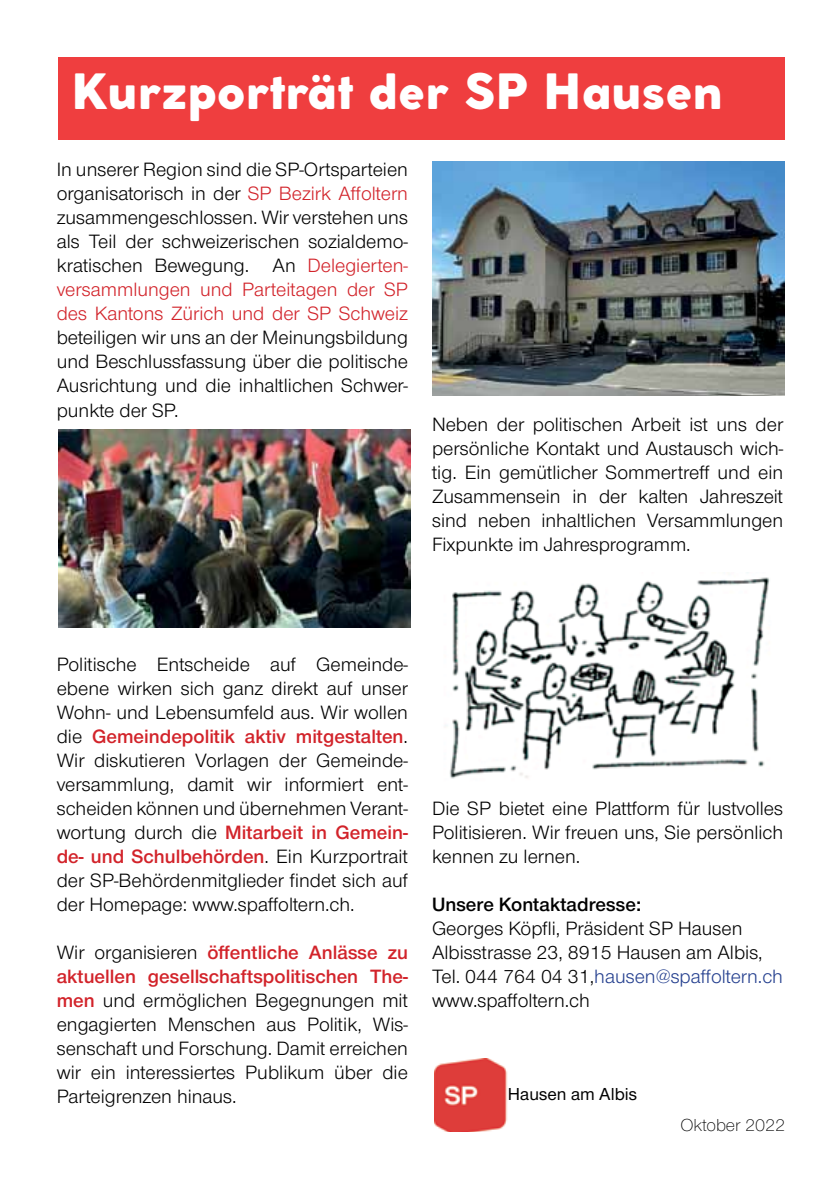
<style>
.page{position:relative;width:840px;height:1191px;background:#fff}
.page>*{position:absolute;margin:0;border:0;box-sizing:border-box;transform-origin:0 0}
.t1{font:800 48px "Coco Gothic";color:#fff}
.t2{font:20px/24px "Nimbus San Nov";color:#000;text-align:justify}
.t3{font:20px/24px "Nimbus San Nov Sem Bol";color:#d2232a}
.t4{font:20px "Nimbus San Nov Sem Bol";color:#000}
.t5{font:500 18px "Nimbus San Nov";color:#000}
.t6{font:300 18px "Nimbus San Nov";color:#000}
.s1{color:#d2232a}
.s2{font-family:"Nimbus San Nov";color:#000}
.s3{font-family:"Nimbus San Nov Sem Bol";color:#d2232a}
.s4{color:#25408f}
</style>
<div class="page">
<div style="left:58px;top:57px;width:726px;height:83px;background:#ef3e3f"></div>
<img style="left:445px;top:577px;width:325px;height:202px">
<img style="left:434px;top:1058px;width:73px;height:74px">
<img style="left:432px;top:161px;width:351px;height:234px">
<img style="left:58px;top:430px;width:352px;height:197px">
<h1 class="t1" style="left:71px;top:55px;width:652px">Kurzporträt der SP Hausen</h1>
<p class="t2" style="left:57px;top:158px;width:352px">In unserer Region sind die SP-Ortsparteien organisatorisch in der <span class="s1">SP Bezirk Affoltern </span>zusammengeschlossen. Wir verstehen uns als Teil der schweizerischen sozialdemo&shy;kratischen Bewegung. An <span class="s1">Delegierten&shy;versammlungen und Parteitagen der SP des Kantons Zürich und der SP Schweiz</span></p>
<p class="t2" style="left:57px;top:326px;width:352px">beteiligen wir uns an der Meinungsbildung und Beschlussfassung über die politische Ausrichtung und die inhaltlichen Schwer&shy;punkte der SP.</p>
<p class="t2" style="left:432px;top:412px;width:352px">Neben der politischen Arbeit ist uns der persönliche Kontakt und Austausch wich&shy;tig. Ein gemütlicher Sommertreff und ein Zusammensein in der kalten Jahreszeit sind neben inhaltlichen Versammlungen Fixpunkte im Jahresprogramm.</p>
<p class="t2" style="left:57px;top:652px;width:352px">Politische Entscheide auf Gemeinde&shy;ebene wirken sich ganz direkt auf unser Wohn- und Lebensumfeld aus. Wir wollen</p>
<p class="t3" style="left:57px;top:724px;width:352px"><span class="s2">die</span> Gemeindepolitik aktiv mitgestalten<span class="s2">.</span></p>
<p class="t2" style="left:57px;top:748px;width:352px">Wir diskutieren Vorlagen der Gemeinde&shy;versammlung, damit wir informiert ent&shy;scheiden können und übernehmen Verant-</p>
<p class="t3" style="left:57px;top:820px;width:352px"><span class="s2">wortung durch die</span> Mitarbeit in Gemein&shy;de- und Schulbehörden<span class="s2">. Ein Kurzportrait</span></p>
<p class="t2" style="left:57px;top:868px;width:352px">der SP-Behördenmitglieder findet sich auf der Homepage: www.spaffoltern.ch.</p>
<p class="t3" style="left:57px;top:940px;width:352px"><span class="s2">Wir organisieren</span> öffentliche Anlässe zu aktuellen gesellschaftspolitischen The-</p>
<p class="t2" style="left:57px;top:988px;width:352px"><span class="s3">men</span> und ermöglichen Begegnungen mit engagierten Menschen aus Politik, Wis&shy;senschaft und Forschung. Damit erreichen wir ein interessiertes Publikum über die Parteigrenzen hinaus.</p>
<p class="t2" style="left:432px;top:796px;width:352px">Die SP bietet eine Plattform für lustvolles Politisieren. Wir freuen uns, Sie persönlich kennen zu lernen.</p>
<p class="t4" style="left:432px;top:892px;width:211px">Unsere Kontaktadresse:</p>
<p class="t2" style="left:432px;top:916px;width:352px;text-align:left">Georges Köpfli, Präsident SP Hausen Albisstrasse 23, 8915 Hausen am Albis, Tel. 044 764 04 31,<span class="s4">hausen@spaffoltern.ch </span>www.spaffoltern.ch</p>
<p class="t5" style="left:507px;top:1083px;width:131px">Hausen am Albis</p>
<p class="t6" style="left:680px;top:1115px;width:106px">Oktober 2022</p>
</div>
